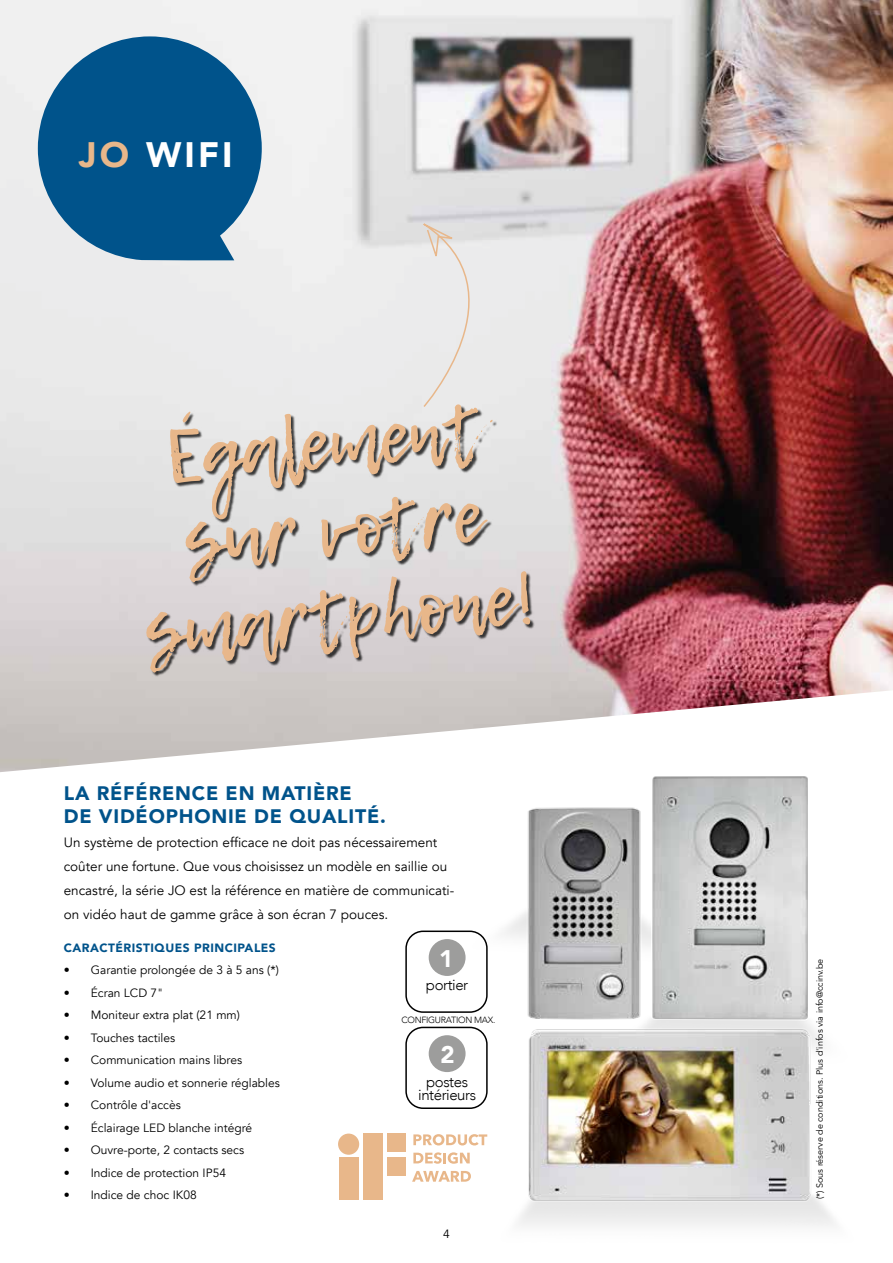
<style>
.page{position:relative;width:893px;height:1263px;background:#fff}
.page>*{position:absolute;margin:0;border:0;box-sizing:border-box;transform-origin:0 0}
.t1{font:75px/86.2px "Lemon Tuesday";color:#e8b78a;text-align:center}
.t2{font:900 35.25px "Avenir";letter-spacing:.09em;color:#fff}
.t3{font:900 24px "Avenir";color:#fff}
.t4{font:900 19.5px/23.4px "Avenir";letter-spacing:.04em;color:#00538b}
.t5{font:300 15px/13.5px "Avenir";letter-spacing:-.03em;color:#000;text-align:center}
.t6{font:13.5px/24px "Avenir";color:#000}
.t7{font:12px "Avenir";color:#000}
.t8{font:900 12px "Avenir";letter-spacing:.04em;color:#00538b}
.t9{font:9px "Avenir";color:#000}
.t10{font:300 9px "Avenir";letter-spacing:-.03em;color:#000}
.s1{color:#e8b78a}
</style>
<div class="page">
<img style="left:0;top:0;width:893px;height:690px">
<svg style="left:0;top:690px;width:890px;height:510px"></svg>
<svg style="left:38px;top:36px;width:224px;height:224px;background:#30729f"></svg>
<div style="left:147px;top:406px;width:388px;height:271px;background:#000;opacity:.75"></div>
<svg style="left:400px;top:211px;width:125px;height:197px;background:#e8e7e7"></svg>
<img style="left:439px;top:772px;width:421px;height:454px">
<div style="left:338px;top:1133px;width:21px;height:22px;background:#e8b78a;border-radius:50%"></div>
<div style="left:340px;top:1157px;width:19px;height:43px;background:#e8b78a"></div>
<div style="left:363px;top:1133px;width:20px;height:67px;background:#e8b78a"></div>
<div style="left:387px;top:1133px;width:19px;height:19px;background:#e8b78a"></div>
<div style="left:387px;top:1157px;width:19px;height:19px;background:#e8b78a"></div>
<svg style="left:413px;top:1134px;width:74px;height:11px"></svg>
<svg style="left:413px;top:1152px;width:57px;height:12px"></svg>
<svg style="left:412px;top:1171px;width:59px;height:11px"></svg>
<div style="left:405px;top:930px;width:83px;height:83px;border:2px solid #000;border-radius:17px"></div>
<div style="left:429px;top:939px;width:37px;height:37px;background:#9d9d9c;border-radius:50%"></div>
<div style="left:405px;top:1027px;width:83px;height:82px;border:2px solid #000;border-radius:17px"></div>
<div style="left:429px;top:1035px;width:37px;height:37px;background:#9d9d9c;border-radius:50%"></div>
<h2 class="t2" style="left:79px;top:125px;width:155px"><span class="s1">JO</span> WIFI</h2>
<h1 class="t1" style="left:125px;top:417px;width:395px;rotate:-5deg">Également sur votre smartphone!</h1>
<h3 class="t4" style="left:64px;top:780px;width:324px">LA RÉFÉRENCE EN MATIÈRE<br>DE VIDÉOPHONIE DE QUALITÉ.</h3>
<p class="t6" style="left:64px;top:830px;width:392px">Un système de protection efficace ne doit pas nécessairement coûter une fortune. Que vous choisissez un modèle en saillie ou encastré, la série JO est la référence en matière de communicati&shy;on vidéo haut de gamme grâce à son écran 7 pouces.</p>
<p class="t8" style="left:64px;top:937px;width:214px">CARACTÉRISTIQUES PRINCIPALES</p>
<p class="t7" style="left:64px;top:963px;width:217px">• Garantie prolongée de 3 à 5 ans (*)</p>
<p class="t7" style="left:64px;top:985px;width:101px">• Écran LCD 7"</p>
<p class="t7" style="left:64px;top:1008px;width:178px">• Moniteur extra plat (21 mm)</p>
<p class="t7" style="left:64px;top:1030px;width:113px">• Touches tactiles</p>
<p class="t7" style="left:64px;top:1053px;width:180px">• Communication mains libres</p>
<p class="t7" style="left:64px;top:1075px;width:218px">• Volume audio et sonnerie réglables</p>
<p class="t7" style="left:64px;top:1098px;width:119px">• Contrôle d'accès</p>
<p class="t7" style="left:64px;top:1120px;width:190px">• Éclairage LED blanche intégré</p>
<p class="t7" style="left:64px;top:1143px;width:182px">• Ouvre-porte, 2 contacts secs</p>
<p class="t7" style="left:64px;top:1165px;width:164px">• Indice de protection IP54</p>
<p class="t7" style="left:64px;top:1188px;width:134px">• Indice de choc IK08</p>
<h3 class="t3" style="left:439px;top:938px;width:16px">1</h3>
<p class="t5" style="left:426px;top:978px;width:44px">portier</p>
<p class="t10" style="left:401px;top:1014px;width:96px">CONFIGURATION MAX.</p>
<h3 class="t3" style="left:440px;top:1034px;width:16px">2</h3>
<p class="t5" style="left:418px;top:1075px;width:59px">postes intérieurs</p>
<p class="t7" style="left:443px;top:1227px;width:8px">4</p>
<p class="t9" style="left:814px;top:1199px;width:242px;rotate:-90deg">(*) Sous réserve de conditions. Plus d'infos via info@ccinv.be</p>
</div>
